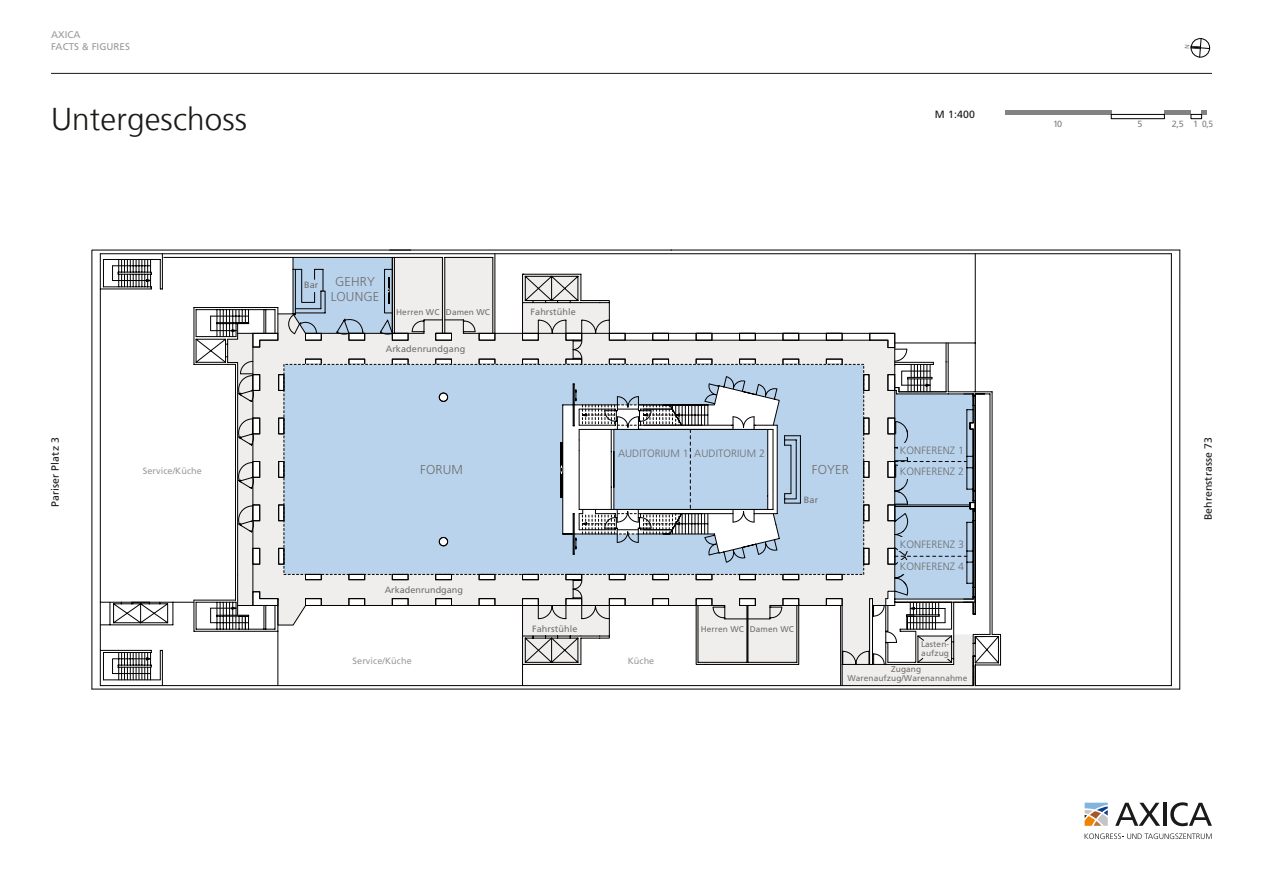
<style>
.page{position:relative;width:1263px;height:885px;background:#fff}
.page>*{position:absolute;margin:0;border:0;box-sizing:border-box;transform-origin:0 0}
.t1{font:300 31.5px "Frutiger LT Com";letter-spacing:.005em;color:#1a1a18}
.t2{font:300 12.9px/15.5px "Frutiger LT Com";letter-spacing:.01em;color:#6f6f6e;text-align:center}
.t3{font:300 10.65px/21.6px "Frutiger LT Com";letter-spacing:.005em;color:#6f6f6e}
.t4{font:10.5px "Frutiger LT Com";letter-spacing:.01em;color:#1a1a18}
.t5{font:9.75px/12px "Frutiger LT Com";letter-spacing:.005em;color:#9a9a9a}
.t6{font:9.15px "Frutiger LT Com";letter-spacing:.01em;color:#6f6f6e}
.t7{font:9.15px "Frutiger LT Com";letter-spacing:.01em;color:#9a9a9a}
.t8{font:9px "Frutiger LT Com";color:#818281}
.t9{font:8.4px/8.4px "Frutiger LT Com";letter-spacing:.01em;color:#6f6f6e}
</style>
<div class="page">
<hr style="left:51px;top:73px;width:1161px;height:1px;background:#1a1a18">
<hr style="left:1164px;top:110px;width:27px;height:4px;background:#818281">
<hr style="left:1005px;top:110px;width:106px;height:4px;background:#818281">
<svg style="left:1201px;top:110px;width:6px;height:4px"></svg>
<div style="left:1111px;top:114px;width:53px;height:5px;border:1px solid #000"></div>
<div style="left:1191px;top:114px;width:11px;height:5px;border:1px solid #000"></div>
<svg style="left:132px;top:279px;width:19px;height:3px"></svg>
<svg style="left:91px;top:313px;width:1089px;height:376px"></svg>
<svg style="left:210px;top:257px;width:763px;height:428px"></svg>
<svg style="left:1085px;top:833px;width:127px;height:6px"></svg>
<svg style="left:1085px;top:802px;width:23px;height:23px"></svg>
<svg style="left:1115px;top:802px;width:45px;height:23px"></svg>
<hr style="left:1163px;top:802px;width:3px;height:23px;background:#1a1a18">
<svg style="left:1170px;top:802px;width:42px;height:24px"></svg>
<svg style="left:1190px;top:38px;width:20px;height:19px"></svg>
<p class="t5" style="left:51px;top:29px;width:80px">AXICA<br>FACTS &amp; FIGURES</p>
<h1 class="t1" style="left:51px;top:101px;width:198px">Untergeschoss</h1>
<p class="t6" style="left:304px;top:279px;width:16px">Bar</p>
<h2 class="t2" style="left:331px;top:274px;width:50px">GEHRY<br>LOUNGE</h2>
<p class="t9" style="left:396px;top:308px;width:45px">Herren WC</p>
<p class="t6" style="left:530px;top:307px;width:47px">Fahrstühle</p>
<p class="t9" style="left:446px;top:308px;width:46px">Damen WC</p>
<p class="t6" style="left:386px;top:344px;width:81px">Arkadenrundgang</p>
<p class="t4" style="left:935px;top:108px;width:42px">M 1:400</p>
<p class="t8" style="left:1053px;top:119px;width:11px">10</p>
<p class="t8" style="left:1137px;top:119px;width:7px">5</p>
<p class="t8" style="left:1172px;top:119px;width:43px">2,5 1 0,5</p>
<p class="t4" style="left:49px;top:507px;width:72px;rotate:-90deg">Pariser Platz 3</p>
<p class="t4" style="left:1202px;top:520px;width:85px;rotate:-90deg">Behrenstrasse 73</p>
<p class="t3" style="left:618px;top:442px;width:148px">AUDITORIUM 1 AUDITORIUM 2</p>
<p class="t3" style="left:900px;top:439px;width:66px">KONFERENZ 1<br>KONFERENZ 2</p>
<h2 class="t2" style="left:420px;top:462px;width:44px">FORUM</h2>
<h2 class="t2" style="left:812px;top:462px;width:38px">FOYER</h2>
<p class="t7" style="left:143px;top:465px;width:61px">Service/Küche</p>
<p class="t6" style="left:804px;top:494px;width:16px">Bar</p>
<p class="t6" style="left:385px;top:584px;width:80px">Arkadenrundgang</p>
<p class="t6" style="left:532px;top:623px;width:47px">Fahrstühle</p>
<p class="t7" style="left:353px;top:655px;width:61px">Service/Küche</p>
<p class="t7" style="left:628px;top:655px;width:28px">Küche</p>
<p class="t9" style="left:701px;top:625px;width:95px">Herren WC Damen WC</p>
<p class="t3" style="left:900px;top:534px;width:66px">KONFERENZ 3<br>KONFERENZ 4</p>
<p class="t9" style="left:921px;top:640px;width:30px">Lasten&shy;aufzug</p>
<p class="t9" style="left:847px;top:664px;width:121px;line-height:9.1px;text-align:center">Zugang<br>Warenaufzug/Warenannahme</p>
</div>
